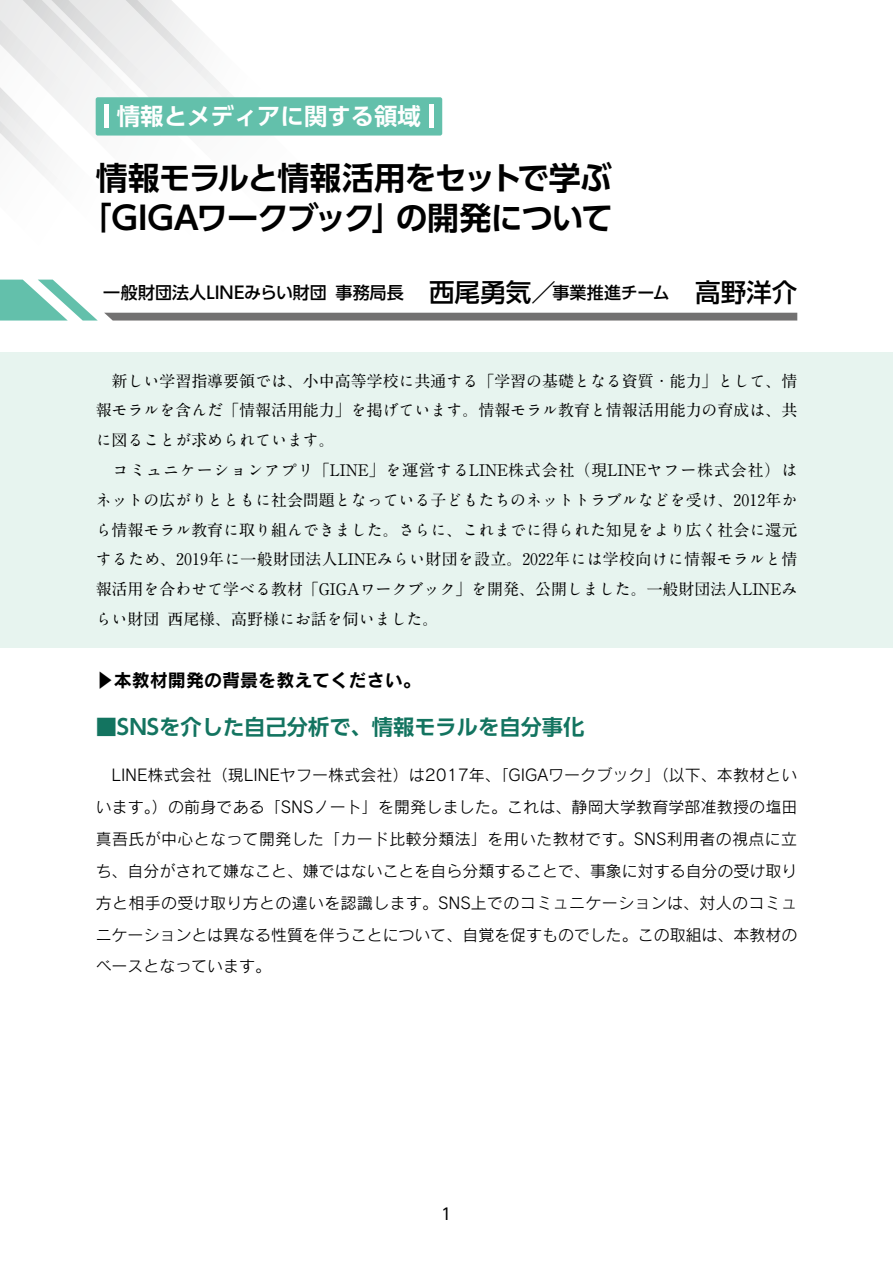
<style>
.page{position:relative;width:893px;height:1263px;background:#fff}
.page>*{position:absolute;margin:0;border:0;box-sizing:border-box;transform-origin:0 0}
.t1{font:700 31.95px/40.3px "UD Shin Go Pr 6 N De";letter-spacing:-.045em;color:#000;text-align:center}
.t2{font:700 23.4px "UD Shin Go Pr 6 N De";color:#fff}
.t3{font:700 21.3px "UD Shin Go Pr 6 N De";color:#137460}
.t4{font:18px "Rodin Pro N B";color:#000}
.t5{font:500 16.95px "UD Shin Go Pr 6 N";color:#000}
.t6{font:700 15.9px/29.7px "A1 Mincho Std";color:#000}
.t7{font:15.9px/32px "Rodin Pro N M";color:#000;text-align:justify}
.t8{font:15.9px "UD Shin Go Pr 6 N";color:#000}
.s1{font-size:25.5px}
</style>
<div class="page">
<svg style="left:0;top:0;width:39px;height:171px"></svg>
<svg style="left:39px;top:0;width:190px;height:176px"></svg>
<div style="left:0;top:352px;width:893px;height:295px;background:#e7f4ef"></div>
<div style="left:96px;top:97px;width:346px;height:39px;background:#63c0ab;border-radius:2px"></div>
<hr style="left:104px;top:105px;width:4px;height:23px;background:#fff">
<div style="left:429px;top:105px;width:5px;height:23px;background:#fff"></div>
<svg style="left:104px;top:313px;width:693px;height:8px;background:#7a7979"></svg>
<svg style="left:0;top:280px;width:98px;height:41px"></svg>
<h2 class="t2" style="left:117px;top:97px;width:306px">情報とメディアに関する領域</h2>
<h1 class="t1" style="left:80px;top:156px;width:535px">情報モラルと情報活用をセットで学ぶ「GIGAワークブック」の開発について</h1>
<p class="t5" style="left:103px;top:279px;width:695px">一般財団法人LINEみらい財団 事務局長 <span class="s1">西尾勇気／</span>事業推進チーム <span class="s1">高野洋介</span></p>
<p class="t6" style="left:96px;top:364px;width:703px">　新しい学習指導要領では、小中高等学校に共通する「学習の基礎となる資質・能力」として、情報モラルを含んだ「情報活用能力」を掲げています。情報モラル教育と情報活用能力の育成は、共に図ることが求められています。<br>　コミュニケーションアプリ「LINE」を運営するLINE株式会社（現LINEヤフー株式会社）はネットの広がりとともに社会問題となっている子どもたちのネットトラブルなどを受け、2012年から情報モラル教育に取り組んできました。さらに、これまでに得られた知見をより広く社会に還元するため、2019年に一般財団法人LINEみらい財団を設立。2022年には学校向けに情報モラルと情報活用を合わせて学べる教材「GIGAワークブック」を開発、公開しました。一般財団法人LINEみらい財団 西尾様、高野様にお話を伺いました。</p>
<p class="t4" style="left:96px;top:668px;width:327px">▶本教材開発の背景を教えてください。</p>
<h3 class="t3" style="left:96px;top:710px;width:490px">■SNSを介した自己分析で、情報モラルを自分事化</h3>
<p class="t7" style="left:96px;top:758px;width:703px">　LINE株式会社（現LINEヤフー株式会社）は2017年、「GIGAワークブック」（以下、本教材といいます。）の前身である「SNSノート」を開発しました。これは、静岡大学教育学部准教授の塩田真吾氏が中心となって開発した「カード比較分類法」を用いた教材です。SNS利用者の視点に立ち、自分がされて嫌なこと、嫌ではないことを自ら分類することで、事象に対する自分の受け取り方と相手の受け取り方との違いを認識します。SNS上でのコミュニケーションは、対人のコミュニケーションとは異なる性質を伴うことについて、自覚を促すものでした。この取組は、本教材のベースとなっています。</p>
<p class="t8" style="left:441px;top:1201px;width:12px">1</p>
</div>
